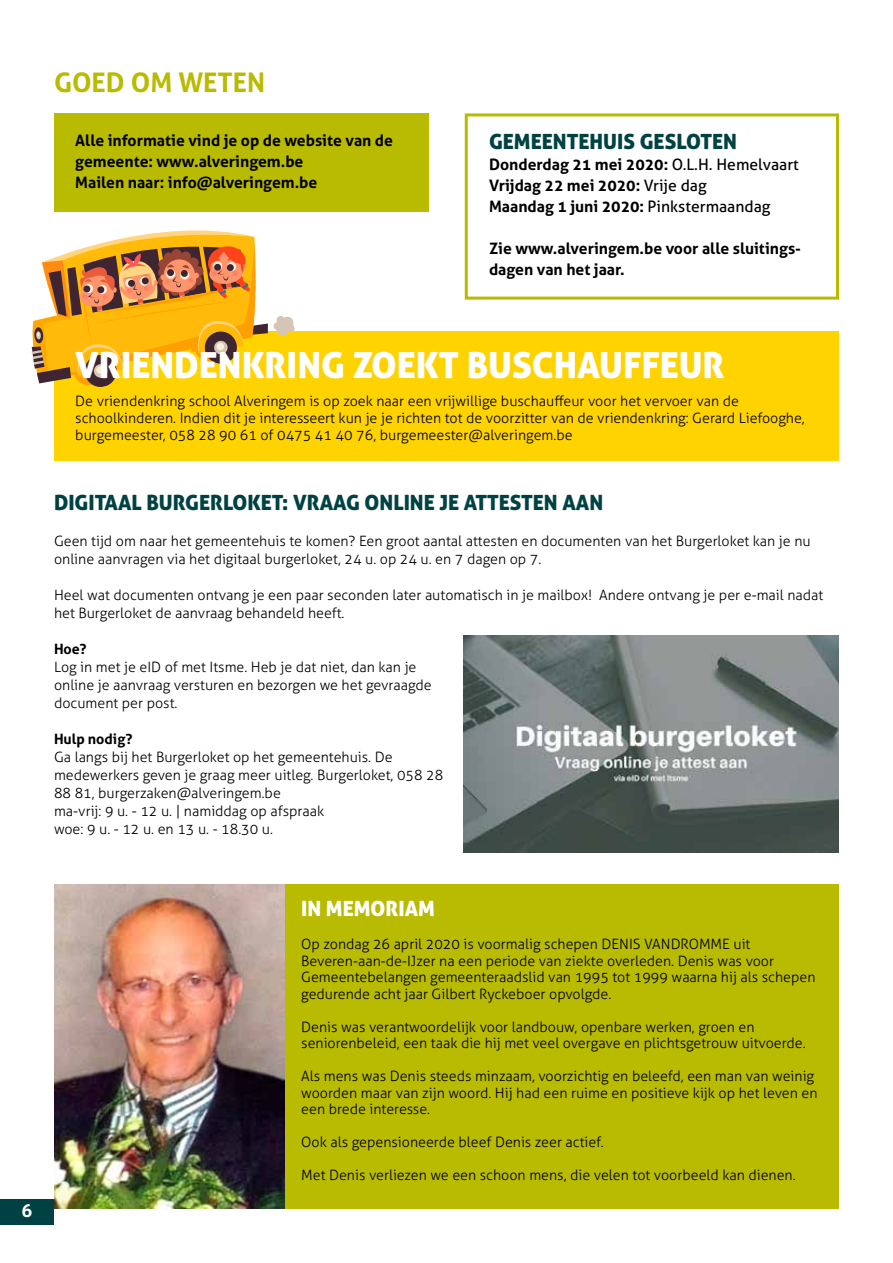
<style>
.page{position:relative;width:893px;height:1263px;background:#fff}
.page>*{position:absolute;margin:0;border:0;box-sizing:border-box;transform-origin:0 0}
.t1{font:36px "Aller Display";color:#fff}
.t2{font:700 27px "Aller";color:#b9bb00}
.t3{font:21px "Aller Display";color:#004243}
.t4{font:21px "Aller Display";color:#fff}
.t5{font:700 18px "Aller";color:#fff}
.t6{font:700 15.75px/21px "Aller";color:#000}
.t7{font:300 14.25px/18px "Aller";color:#000}
.t8{font:700 14.25px "Aller";color:#000}
.s1{font-weight:400}
</style>
<div class="page">
<div style="left:0;top:1199px;width:54px;height:26px;background:#004243"></div>
<div style="left:54px;top:113px;width:374px;height:99px;background:#b9bb00"></div>
<div style="left:54px;top:884px;width:785px;height:325px;background:#b9bb00"></div>
<div style="left:54px;top:331px;width:785px;height:130px;background:#ffd300"></div>
<div style="left:465px;top:113px;width:374px;height:187px;border:3px solid #b9bb00"></div>
<svg style="left:31px;top:230px;width:264px;height:157px"></svg>
<img style="left:463px;top:635px;width:376px;height:217px">
<img style="left:54px;top:884px;width:230px;height:325px">
<h2 class="t2" style="left:54px;top:66px;width:213px">GOED OM WETEN</h2>
<p class="t6" style="left:75px;top:130px;width:319px">Alle informatie vind je op de website van de gemeente: www.alveringem.be<br>Mailen naar: info@alveringem.be</p>
<h3 class="t3" style="left:489px;top:128px;width:249px">GEMEENTEHUIS GESLOTEN</h3>
<p class="t6" style="left:489px;top:154px;width:311px">Donderdag 21 mei 2020: <span class="s1">O.L.H. Hemelvaart<br></span>Vrijdag 22 mei 2020: <span class="s1">Vrije dag<br></span>Maandag 1 juni 2020: <span class="s1">Pinkstermaandag</span></p>
<p class="t6" style="left:489px;top:238px;width:314px">Zie www.alveringem.be voor alle sluitings&shy;dagen van het jaar.</p>
<h1 class="t1" style="left:75px;top:342px;width:651px">VRIENDENKRING ZOEKT BUSCHAUFFEUR</h1>
<p class="t7" style="left:75px;top:392px;width:731px;line-height:17.1px">De vriendenkring school Alveringem is op zoek naar een vrijwillige buschauffeur voor het vervoer van de schoolkinderen. Indien dit je interesseert kun je je richten tot de voorzitter van de vriendenkring: Gerard Liefooghe, burgemeester, 058 28 90 61 of 0475 41 40 76, burgemeester@alveringem.be</p>
<h3 class="t3" style="left:54px;top:489px;width:551px">DIGITAAL BURGERLOKET: VRAAG ONLINE JE ATTESTEN AAN</h3>
<p class="t7" style="left:54px;top:532px;width:758px">Geen tijd om naar het gemeentehuis te komen? Een groot aantal attesten en documenten van het Burgerloket kan je nu online aanvragen via het digitaal burgerloket, 24 u. op 24 u. en 7 dagen op 7.</p>
<p class="t7" style="left:54px;top:586px;width:771px">Heel wat documenten ontvang je een paar seconden later automatisch in je mailbox! Andere ontvang je per e-mail nadat het Burgerloket de aanvraag behandeld heeft.</p>
<p class="t8" style="left:54px;top:640px;width:34px">Hoe?</p>
<p class="t7" style="left:54px;top:658px;width:379px">Log in met je eID of met Itsme. Heb je dat niet, dan kan je online je aanvraag versturen en bezorgen we het gevraagde document per post.</p>
<p class="t8" style="left:54px;top:730px;width:80px">Hulp nodig?</p>
<p class="t7" style="left:54px;top:748px;width:391px">Ga langs bij het Burgerloket op het gemeentehuis. De medewerkers geven je graag meer uitleg. Burgerloket, 058 28<br>88 81, burgerzaken@alveringem.be<br>ma-vrij: 9 u. - 12 u. | namiddag op afspraak<br>woe: 9 u. - 12 u. en 13 u. - 18.30 u.</p>
<p class="t5" style="left:22px;top:1200px;width:12px">6</p>
<h3 class="t4" style="left:301px;top:895px;width:135px">IN MEMORIAM</h3>
<p class="t7" style="left:301px;top:936px;width:516px;line-height:16.5px">Op zondag 26 april 2020 is voormalig schepen DENIS VANDROMME uit Beveren-aan-de-IJzer na een periode van ziekte overleden. Denis was voor Gemeentebelangen gemeenteraadslid van 1995 tot 1999 waarna hij als schepen gedurende acht jaar Gilbert Ryckeboer opvolgde.</p>
<p class="t7" style="left:301px;top:1019px;width:506px;line-height:16.5px">Denis was verantwoordelijk voor landbouw, openbare werken, groen en seniorenbeleid, een taak die hij met veel overgave en plichtsgetrouw uitvoerde.</p>
<p class="t7" style="left:301px;top:1068px;width:518px;line-height:16.5px">Als mens was Denis steeds minzaam, voorzichtig en beleefd, een man van weinig woorden maar van zijn woord. Hij had een ruime en positieve kijk op het leven en een brede interesse.</p>
<p class="t7" style="left:301px;top:1133px;width:304px">Ook als gepensioneerde bleef Denis zeer actief.</p>
<p class="t7" style="left:301px;top:1166px;width:496px">Met Denis verliezen we een schoon mens, die velen tot voorbeeld kan dienen.</p>
</div>
